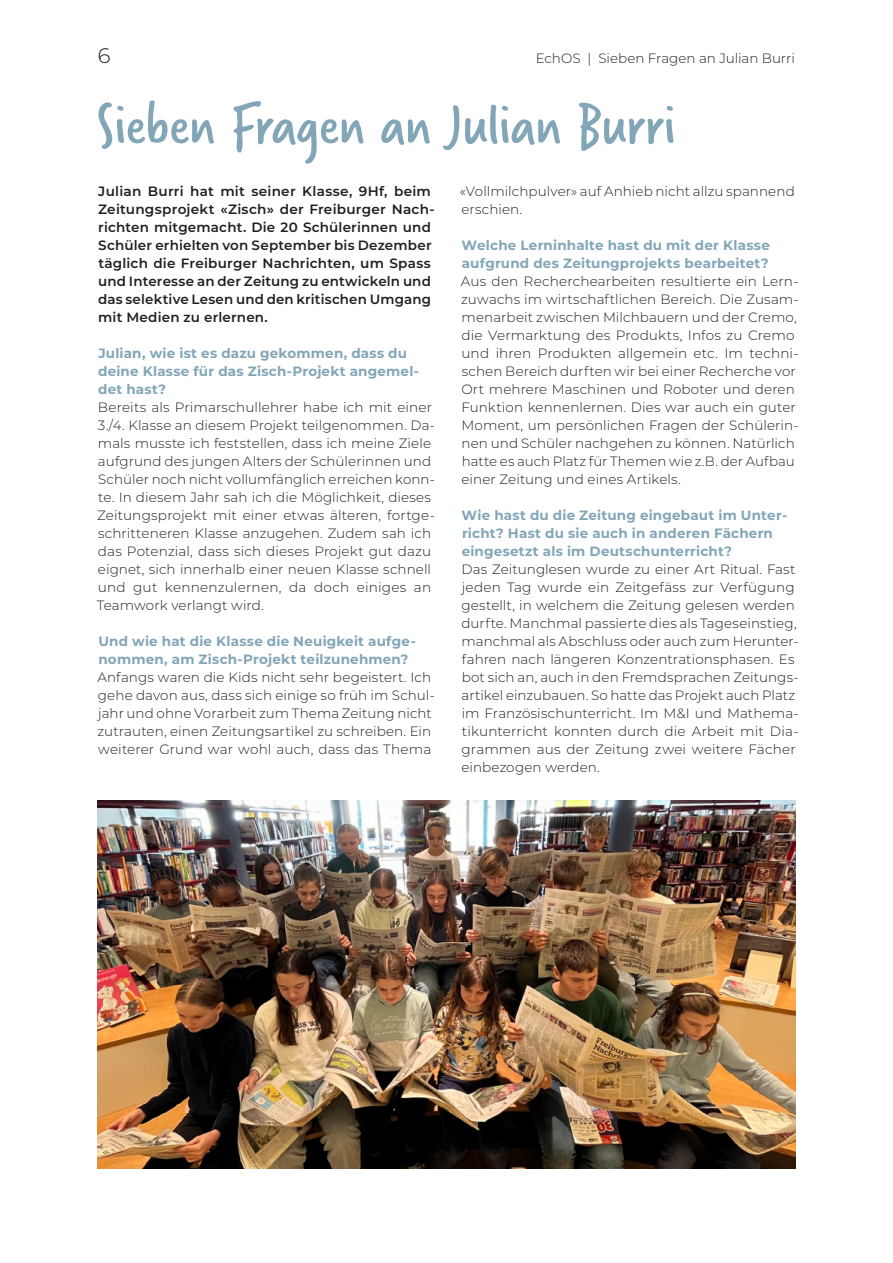
<style>
.page{position:relative;width:893px;height:1263px;background:#fff}
.page>*{position:absolute;margin:0;border:0;box-sizing:border-box;transform-origin:0 0}
.t1{font:61.5px "Verveine";letter-spacing:-.005em;color:#82a6b8}
.t2{font:300 21px "Montserrat";color:#231f20}
.t3{font:300 13.5px/18px "Montserrat";letter-spacing:.01em;color:#231f20}
.t4{font:700 13.5px/18px "Montserrat";letter-spacing:.015em;color:#82a6b8}
.t5{font:600 13.5px/18px "Montserrat";letter-spacing:.015em;color:#231f20}
</style>
<div class="page">
<img style="left:98px;top:801px;width:697px;height:367px">
<h2 class="t2" style="left:98px;top:41px;width:14px">6</h2>
<p class="t3" style="left:536px;top:49px;width:261px">EchOS | Sieben Fragen an Julian Burri</p>
<h1 class="t1" style="left:96px;top:83px;width:581px">Sieben Fragen an Julian Burri</h1>
<p class="t5" style="left:98px;top:182px;width:338px">Julian Burri hat mit seiner Klasse, 9Hf, beim Zeitungsprojekt «Zisch» der Freiburger Nach&shy;richten mitgemacht. Die 20 Schülerinnen und Schüler erhielten von September bis Dezember täglich die Freiburger Nachrichten, um Spass und Interesse an der Zeitung zu entwickeln und das selektive Lesen und den kritischen Umgang mit Medien zu erlernen.</p>
<p class="t4" style="left:98px;top:344px;width:322px">Julian, wie ist es dazu gekommen, dass du deine Klasse für das Zisch-Projekt angemel&shy;det hast?</p>
<p class="t3" style="left:97px;top:398px;width:340px">Bereits als Primarschullehrer habe ich mit einer 3./4. Klasse an diesem Projekt teilgenommen. Da&shy;mals musste ich feststellen, dass ich meine Ziele aufgrund des jungen Alters der Schülerinnen und Schüler noch nicht vollumfänglich erreichen konn&shy;te. In diesem Jahr sah ich die Möglichkeit, dieses Zeitungsprojekt mit einer etwas älteren, fortge&shy;schritteneren Klasse anzugehen. Zudem sah ich das Potenzial, dass sich dieses Projekt gut dazu eignet, sich innerhalb einer neuen Klasse schnell und gut kennenzulernen, da doch einiges an Teamwork verlangt wird.</p>
<p class="t4" style="left:98px;top:632px;width:319px">Und wie hat die Klasse die Neuigkeit aufge&shy;nommen, am Zisch-Projekt teilzunehmen?</p>
<p class="t3" style="left:97px;top:668px;width:339px">Anfangs waren die Kids nicht sehr begeistert. Ich gehe davon aus, dass sich einige so früh im Schul&shy;jahr und ohne Vorarbeit zum Thema Zeitung nicht zutrauten, einen Zeitungsartikel zu schreiben. Ein weiterer Grund war wohl auch, dass das Thema</p>
<p class="t3" style="left:460px;top:182px;width:336px">«Vollmilchpulver» auf Anhieb nicht allzu spannend erschien.</p>
<p class="t4" style="left:462px;top:236px;width:310px">Welche Lerninhalte hast du mit der Klasse aufgrund des Zeitungprojekts bearbeitet?</p>
<p class="t3" style="left:461px;top:272px;width:339px">Aus den Recherchearbeiten resultierte ein Lern&shy;zuwachs im wirtschaftlichen Bereich. Die Zusam&shy;menarbeit zwischen Milchbauern und der Cremo, die Vermarktung des Produkts, Infos zu Cremo und ihren Produkten allgemein etc. Im techni&shy;schen Bereich durften wir bei einer Recherche vor Ort mehrere Maschinen und Roboter und deren Funktion kennenlernen. Dies war auch ein guter Moment, um persönlichen Fragen der Schülerin&shy;nen und Schüler nachgehen zu können. Natürlich hatte es auch Platz für Themen wie z.B. der Aufbau einer Zeitung und eines Artikels.</p>
<p class="t4" style="left:462px;top:506px;width:327px">Wie hast du die Zeitung eingebaut im Unter&shy;richt? Hast du sie auch in anderen Fächern eingesetzt als im Deutschunterricht?</p>
<p class="t3" style="left:461px;top:560px;width:339px">Das Zeitunglesen wurde zu einer Art Ritual. Fast jeden Tag wurde ein Zeitgefäss zur Verfügung gestellt, in welchem die Zeitung gelesen werden durfte. Manchmal passierte dies als Tageseinstieg, manchmal als Abschluss oder auch zum Herunter&shy;fahren nach längeren Konzentrationsphasen. Es bot sich an, auch in den Fremdsprachen Zeitungs&shy;artikel einzubauen. So hatte das Projekt auch Platz im Französischunterricht. Im M&amp;I und Mathema&shy;tikunterricht konnten durch die Arbeit mit Dia&shy;grammen aus der Zeitung zwei weitere Fächer einbezogen werden.</p>
</div>
